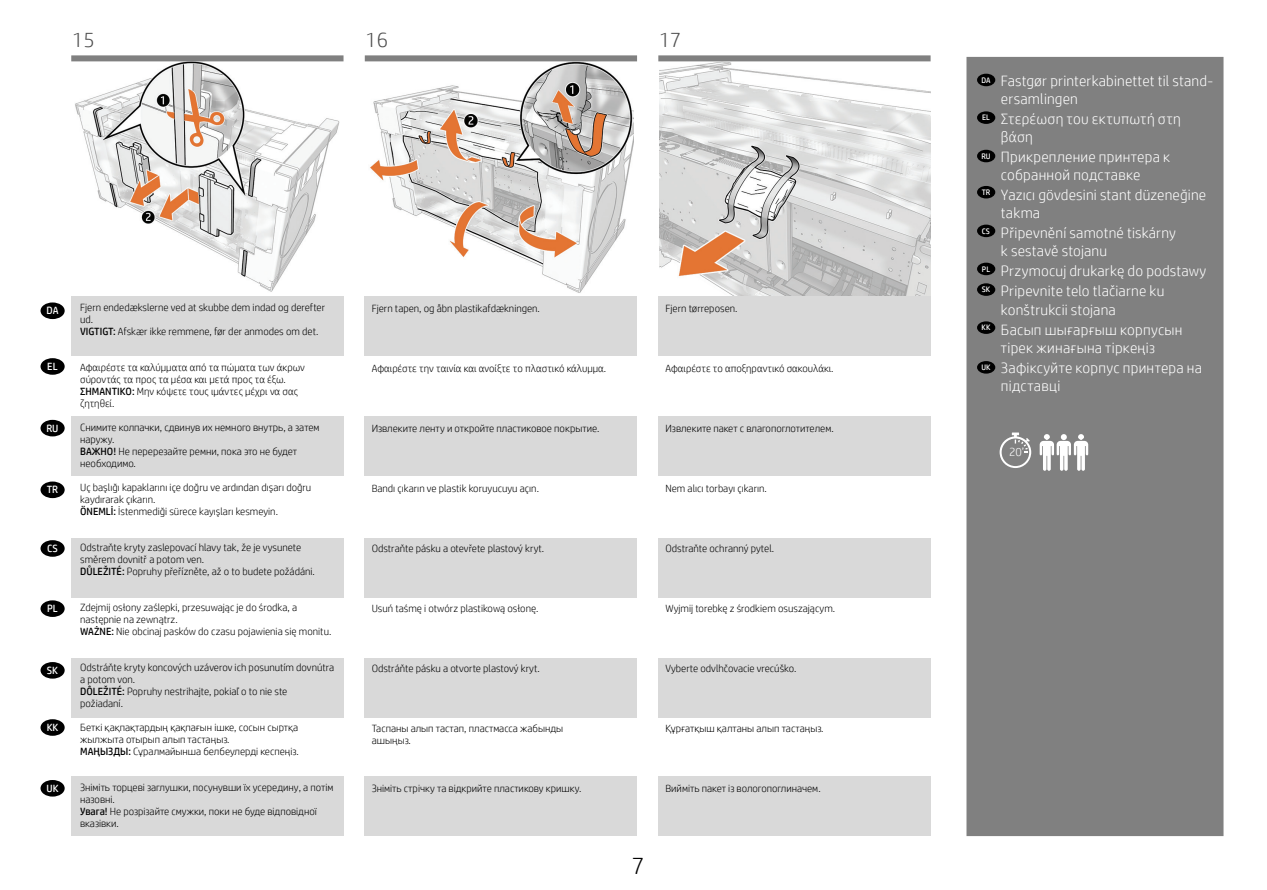
<style>
.page{position:relative;width:1267px;height:890px;background:#fff}
.page>*{position:absolute;margin:0;border:0;box-sizing:border-box;transform-origin:0 0}
.t1{font:300 24px "HP Simplified";color:#000}
.t2{font:300 21px "HP Simplified";color:#4d4d4d}
.t3{font:300 15px/18px "HP Simplified";letter-spacing:.015em;color:#fff}
.t4{font:300 12px "HP Simplified";color:#fff}
.t5{font:300 10.5px/12px "HP Simplified";color:#000}
.t6{font:10.5px "HP Simplified";color:#fff}
.t7{font:7.95px "HP Simplified";color:#fff}
.s1{font-weight:400}
</style>
<div class="page">
<div style="left:966px;top:57px;width:257px;height:778px;background:#808080"></div>
<img style="left:74px;top:61px;width:265px;height:231px">
<img style="left:368px;top:61px;width:265px;height:232px">
<img style="left:659px;top:61px;width:271px;height:235px">
<svg style="left:999px;top:432px;width:32px;height:36px"></svg>
<svg style="left:1039px;top:434px;width:49px;height:36px"></svg>
<div style="left:71px;top:296px;width:272px;height:59px;background:#d9d9d9"></div>
<div style="left:658px;top:296px;width:272px;height:59px;background:#d9d9d9"></div>
<div style="left:364px;top:296px;width:272px;height:59px;background:#d9d9d9"></div>
<div style="left:71px;top:416px;width:272px;height:59px;background:#d9d9d9"></div>
<div style="left:658px;top:416px;width:272px;height:59px;background:#d9d9d9"></div>
<div style="left:364px;top:416px;width:272px;height:59px;background:#d9d9d9"></div>
<div style="left:71px;top:537px;width:272px;height:59px;background:#d9d9d9"></div>
<div style="left:658px;top:537px;width:272px;height:59px;background:#d9d9d9"></div>
<div style="left:364px;top:537px;width:272px;height:59px;background:#d9d9d9"></div>
<div style="left:71px;top:658px;width:272px;height:59px;background:#d9d9d9"></div>
<div style="left:658px;top:658px;width:272px;height:59px;background:#d9d9d9"></div>
<div style="left:364px;top:658px;width:272px;height:59px;background:#d9d9d9"></div>
<div style="left:71px;top:776px;width:272px;height:59px;background:#d9d9d9"></div>
<div style="left:658px;top:776px;width:272px;height:59px;background:#d9d9d9"></div>
<div style="left:364px;top:776px;width:272px;height:59px;background:#d9d9d9"></div>
<div style="left:41px;top:302px;width:24px;height:17px;background:#000;border-radius:50%"></div>
<div style="left:41px;top:540px;width:24px;height:16px;background:#000;border-radius:50%"></div>
<div style="left:41px;top:419px;width:24px;height:17px;background:#000;border-radius:50%"></div>
<div style="left:41px;top:661px;width:24px;height:17px;background:#000;border-radius:50%"></div>
<div style="left:41px;top:719px;width:24px;height:16px;background:#000;border-radius:50%"></div>
<div style="left:41px;top:779px;width:24px;height:17px;background:#000;border-radius:50%"></div>
<div style="left:41px;top:358px;width:24px;height:16px;background:#000;border-radius:50%"></div>
<div style="left:41px;top:600px;width:24px;height:16px;background:#000;border-radius:50%"></div>
<div style="left:41px;top:481px;width:24px;height:17px;background:#000;border-radius:50%"></div>
<div style="left:977px;top:74px;width:18px;height:12px;background:#000;border-radius:50%"></div>
<div style="left:977px;top:224px;width:18px;height:13px;background:#000;border-radius:50%"></div>
<div style="left:977px;top:150px;width:18px;height:12px;background:#000;border-radius:50%"></div>
<div style="left:977px;top:283px;width:18px;height:13px;background:#000;border-radius:50%"></div>
<div style="left:977px;top:111px;width:18px;height:13px;background:#000;border-radius:50%"></div>
<div style="left:977px;top:262px;width:18px;height:13px;background:#000;border-radius:50%"></div>
<div style="left:977px;top:186px;width:18px;height:12px;background:#000;border-radius:50%"></div>
<div style="left:977px;top:321px;width:18px;height:13px;background:#000;border-radius:50%"></div>
<div style="left:977px;top:361px;width:18px;height:12px;background:#000;border-radius:50%"></div>
<div style="left:365px;top:55px;width:272px;height:6px;background:#808080"></div>
<div style="left:658px;top:55px;width:272px;height:6px;background:#808080"></div>
<div style="left:71px;top:55px;width:272px;height:6px;background:#808080"></div>
<h2 class="t2" style="left:72px;top:26px;width:24px">15</h2>
<h2 class="t2" style="left:365px;top:26px;width:24px">16</h2>
<h2 class="t2" style="left:659px;top:26px;width:24px">17</h2>
<p class="t6" style="left:46px;top:304px;width:13px">DA</p>
<p class="t6" style="left:47px;top:359px;width:12px">EL</p>
<p class="t6" style="left:46px;top:421px;width:14px">RU</p>
<p class="t6" style="left:47px;top:482px;width:13px">TR</p>
<p class="t6" style="left:47px;top:541px;width:12px">CS</p>
<p class="t6" style="left:47px;top:601px;width:12px">PL</p>
<p class="t6" style="left:47px;top:663px;width:13px">SK</p>
<p class="t6" style="left:47px;top:720px;width:13px">KK</p>
<p class="t6" style="left:46px;top:781px;width:14px">UK</p>
<p class="t5" style="left:80px;top:300px;width:246px">Fjern endedækslerne ved at skubbe dem indad og derefter ud.<br><span class="s1">VIGTIGT:</span> Afskær ikke remmene, før der anmodes om det.</p>
<p class="t5" style="left:80px;top:360px;width:226px">Αφαιρέστε τα καλύμματα από τα πώματα των άκρων σύροντάς τα προς τα μέσα και μετά προς τα έξω.<br><span class="s1">ΣΗΜΑΝΤΙΚΟ:</span> Μην κόψετε τους ιμάντες μέχρι να σας ζητηθεί.</p>
<p class="t5" style="left:80px;top:421px;width:241px">Снимите колпачки, сдвинув их немного внутрь, а затем наружу.<br><span class="s1">ВАЖНО!</span> Не перерезайте ремни, пока это не будет необходимо.</p>
<p class="t5" style="left:80px;top:481px;width:233px">Uç başlığı kapaklarını içe doğru ve ardından dışarı doğru kaydırarak çıkarın.<br><span class="s1">ÖNEMLİ:</span> İstenmediği sürece kayışları kesmeyin.</p>
<p class="t5" style="left:80px;top:541px;width:236px">Odstraňte kryty zaslepovací hlavy tak, že je vysunete směrem dovnitř a potom ven.<br><span class="s1">DŮLEŽITÉ:</span> Popruhy přeřízněte, až o to budete požádáni.</p>
<p class="t5" style="left:80px;top:601px;width:253px">Zdejmij osłony zaślepki, przesuwając je do środka, a następnie na zewnątrz.<br><span class="s1">WAŻNE:</span> Nie obcinaj pasków do czasu pojawienia się monitu.</p>
<p class="t5" style="left:80px;top:661px;width:256px">Odstráňte kryty koncových uzáverov ich posunutím dovnútra a potom von.<br><span class="s1">DÔLEŽITÉ:</span> Popruhy nestrihajte, pokiaľ o to nie ste<br>požiadaní.</p>
<p class="t5" style="left:80px;top:721px;width:220px">Беткі қақпақтардың қақпағын ішке, сосын сыртқа жылжыта отырып алып тастаңыз.<br><span class="s1">МАҢЫЗДЫ:</span> Сұралмайынша белбеулерді кеспеңіз.</p>
<p class="t5" style="left:80px;top:781px;width:255px">Зніміть торцеві заглушки, посунувши їх усередину, а потім назовні.<br><span class="s1">Увага!</span> Не розрізайте смужки, поки не буде відповідної вказівки.</p>
<p class="t5" style="left:372px;top:301px;width:170px">Fjern tapen, og åbn plastikafdækningen.</p>
<p class="t5" style="left:372px;top:361px;width:236px">Αφαιρέστε την ταινία και ανοίξτε το πλαστικό κάλυμμα.</p>
<p class="t5" style="left:372px;top:421px;width:229px">Извлеките ленту и откройте пластиковое покрытие.</p>
<p class="t5" style="left:372px;top:481px;width:169px">Bandı çıkarın ve plastik koruyucuyu açın.</p>
<p class="t5" style="left:372px;top:541px;width:174px">Odstraňte pásku a otevřete plastový kryt.</p>
<p class="t5" style="left:372px;top:601px;width:168px">Usuń taśmę i otwórz plastikową osłonę.</p>
<p class="t5" style="left:372px;top:661px;width:170px">Odstráňte pásku a otvorte plastový kryt.</p>
<p class="t5" style="left:372px;top:721px;width:193px">Таспаны алып тастап, пластмасса жабынды ашыңыз.</p>
<p class="t5" style="left:372px;top:781px;width:211px">Зніміть стрічку та відкрийте пластикову кришку.</p>
<p class="t5" style="left:665px;top:301px;width:74px">Fjern tørreposen.</p>
<p class="t5" style="left:665px;top:361px;width:170px">Αφαιρέστε το αποξηραντικό σακουλάκι.</p>
<p class="t5" style="left:665px;top:421px;width:170px">Извлеките пакет с влагопоглотителем.</p>
<p class="t5" style="left:665px;top:481px;width:103px">Nem alıcı torbayı çıkarın.</p>
<p class="t5" style="left:665px;top:541px;width:110px">Odstraňte ochranný pytel.</p>
<p class="t5" style="left:665px;top:601px;width:171px">Wyjmij torebkę z środkiem osuszającym.</p>
<p class="t5" style="left:665px;top:661px;width:133px">Vyberte odvlhčovacie vrecúško.</p>
<p class="t5" style="left:665px;top:721px;width:160px">Құрғатқыш қалтаны алып тастаңыз.</p>
<p class="t5" style="left:665px;top:781px;width:157px">Вийміть пакет із вологопоглиначем.</p>
<p class="t7" style="left:981px;top:75px;width:11px">DA</p>
<p class="t7" style="left:982px;top:112px;width:9px">EL</p>
<p class="t7" style="left:981px;top:151px;width:11px">RU</p>
<p class="t7" style="left:981px;top:187px;width:10px">TR</p>
<p class="t7" style="left:981px;top:225px;width:10px">CS</p>
<p class="t7" style="left:981px;top:263px;width:10px">PL</p>
<p class="t7" style="left:981px;top:284px;width:10px">SK</p>
<p class="t7" style="left:981px;top:322px;width:10px">KK</p>
<p class="t7" style="left:981px;top:362px;width:11px">UK</p>
<h3 class="t3" style="left:1000px;top:71px;width:214px">Fastgør printerkabinettet til stand&shy;ersamlingen</h3>
<h3 class="t3" style="left:1000px;top:109px;width:181px">Στερέωση του εκτυπωτή στη βάση</h3>
<h3 class="t3" style="left:1000px;top:147px;width:171px">Прикрепление принтера к собранной подставке</h3>
<h3 class="t3" style="left:1000px;top:185px;width:207px">Yazıcı gövdesini stant düzeneğine takma</h3>
<h3 class="t3" style="left:1000px;top:223px;width:177px">Připevnění samotné tiskárny k sestavě stojanu</h3>
<h3 class="t3" style="left:1000px;top:260px;width:207px;line-height:20.1px">Przymocuj drukarkę do podstawy<br>Pripevnite telo tlačiarne ku</h3>
<h3 class="t3" style="left:1000px;top:299px;width:183px;line-height:20.1px">konštrukcii stojana<br>Басып шығарғыш корпусын</h3>
<h3 class="t3" style="left:1000px;top:337px;width:202px;line-height:20.1px">тірек жинағына тіркеңіз<br>Зафіксуйте корпус принтера на</h3>
<h3 class="t3" style="left:1000px;top:376px;width:61px">підставці</h3>
<p class="t4" style="left:1009px;top:445px;width:17px">20’</p>
<h1 class="t1" style="left:631px;top:849px;width:14px">7</h1>
</div>
